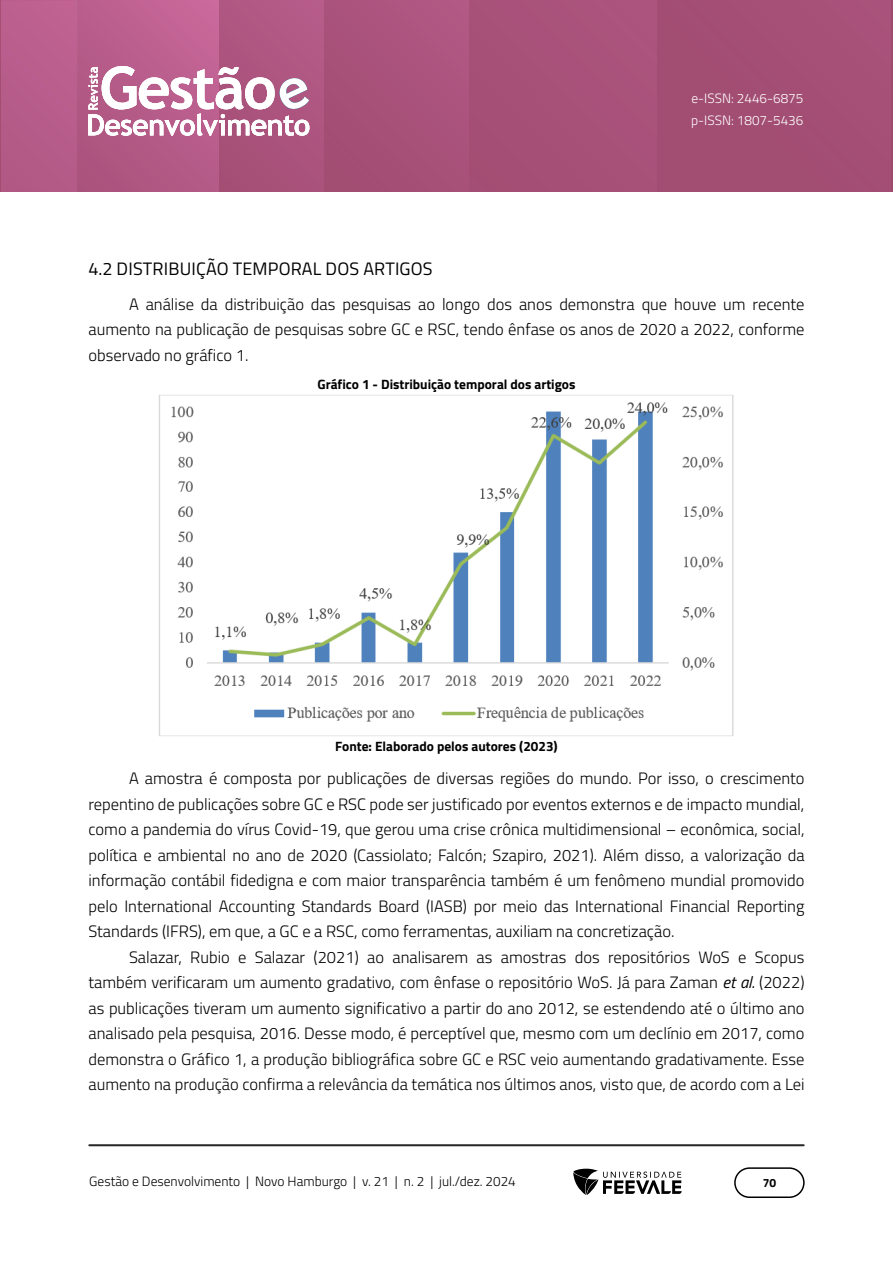
<style>
.page{position:relative;width:893px;height:1263px;background:#fff}
.page>*{position:absolute;margin:0;border:0;box-sizing:border-box;transform-origin:0 0}
.TÍTULO_1_1{font:18px "Titillium Web";letter-spacing:.01em;color:#000}
.Corpo_de_texto{font:300 16.5px/25.5px "Titillium Web";color:#000;text-align:justify}
.t1{font:300 13.5px "Titillium Web";color:#000}
.Legenda_FIGURA{font:700 13.5px "Titillium Web";color:#000}
.fonte_FIGURA{font:700 13.5px "Titillium Web";color:#000}
.t2{font:300 13.5px/22.5px "Titillium Web";color:#fff}
.t3{font:700 12px "Titillium Web";color:#000}
.s1{font-weight:400;font-style:italic}
</style>
<div class="page">
<img style="left:1px;top:0;width:890px;height:192px">
<img style="left:77px;top:0;width:1px;height:192px">
<hr style="left:220px;top:0;width:1px;height:192px;background:#ab537d">
<hr style="left:891px;top:0;width:1px;height:192px;background:#9e4a6b">
<hr style="left:89px;top:1144px;width:715px;height:2px;background:#282828">
<div style="left:734px;top:1167px;width:71px;height:31px;border:2px solid #000;border-radius:15px"></div>
<svg style="left:573px;top:1169px;width:109px;height:26px"></svg>
<svg style="left:88px;top:66px;width:221px;height:70px"></svg>
<img style="left:159px;top:395px;width:575px;height:341px">
<p class="t2" style="left:691px;top:86px;width:114px">e-ISSN: 2446-6875 p-ISSN: 1807-5436</p>
<p class="TÍTULO_1_1" style="left:88px;top:256px;width:346px">4.2 DISTRIBUIÇÃO TEMPORAL DOS ARTIGOS</p>
<p class="Corpo_de_texto" style="left:88px;top:291px;width:717px;text-indent:40px">A análise da distribuição das pesquisas ao longo dos anos demonstra que houve um recente aumento na publicação de pesquisas sobre GC e RSC, tendo ênfase os anos de 2020 a 2022, conforme observado no gráfico 1.</p>
<p class="Legenda_FIGURA" style="left:317px;top:374px;width:260px">Gráfico 1 - Distribuição temporal dos artigos</p>
<p class="fonte_FIGURA" style="left:335px;top:736px;width:224px">Fonte: Elaborado pelos autores (2023)</p>
<p class="Corpo_de_texto" style="left:88px;top:765px;width:718px;text-indent:40px">A amostra é composta por publicações de diversas regiões do mundo. Por isso, o crescimento repentino de publicações sobre GC e RSC pode ser justificado por eventos externos e de impacto mundial, como a pandemia do vírus Covid-19, que gerou uma crise crônica multidimensional – econômica, social, política e ambiental no ano de 2020 (Cassiolato; Falcón; Szapiro, 2021). Além disso, a valorização da informação contábil fidedigna e com maior transparência também é um fenômeno mundial promovido pelo International Accounting Standards Board (IASB) por meio das International Financial Reporting Standards (IFRS), em que, a GC e a RSC, como ferramentas, auxiliam na concretização.</p>
<p class="Corpo_de_texto" style="left:88px;top:943px;width:718px;text-indent:40px">Salazar, Rubio e Salazar (2021) ao analisarem as amostras dos repositórios WoS e Scopus também verificaram um aumento gradativo, com ênfase o repositório WoS. Já para Zaman <span class="s1">et al.</span> (2022) as publicações tiveram um aumento significativo a partir do ano 2012, se estendendo até o último ano analisado pela pesquisa, 2016. Desse modo, é perceptível que, mesmo com um declínio em 2017, como demonstra o Gráfico 1, a produção bibliográfica sobre GC e RSC veio aumentando gradativamente. Esse aumento na produção confirma a relevância da temática nos últimos anos, visto que, de acordo com a Lei</p>
<p class="t1" style="left:89px;top:1171px;width:428px">Gestão e Desenvolvimento | Novo Hamburgo | v. 21 | n. 2 | jul./dez. 2024</p>
<p class="t3" style="left:763px;top:1174px;width:15px">70</p>
</div>
